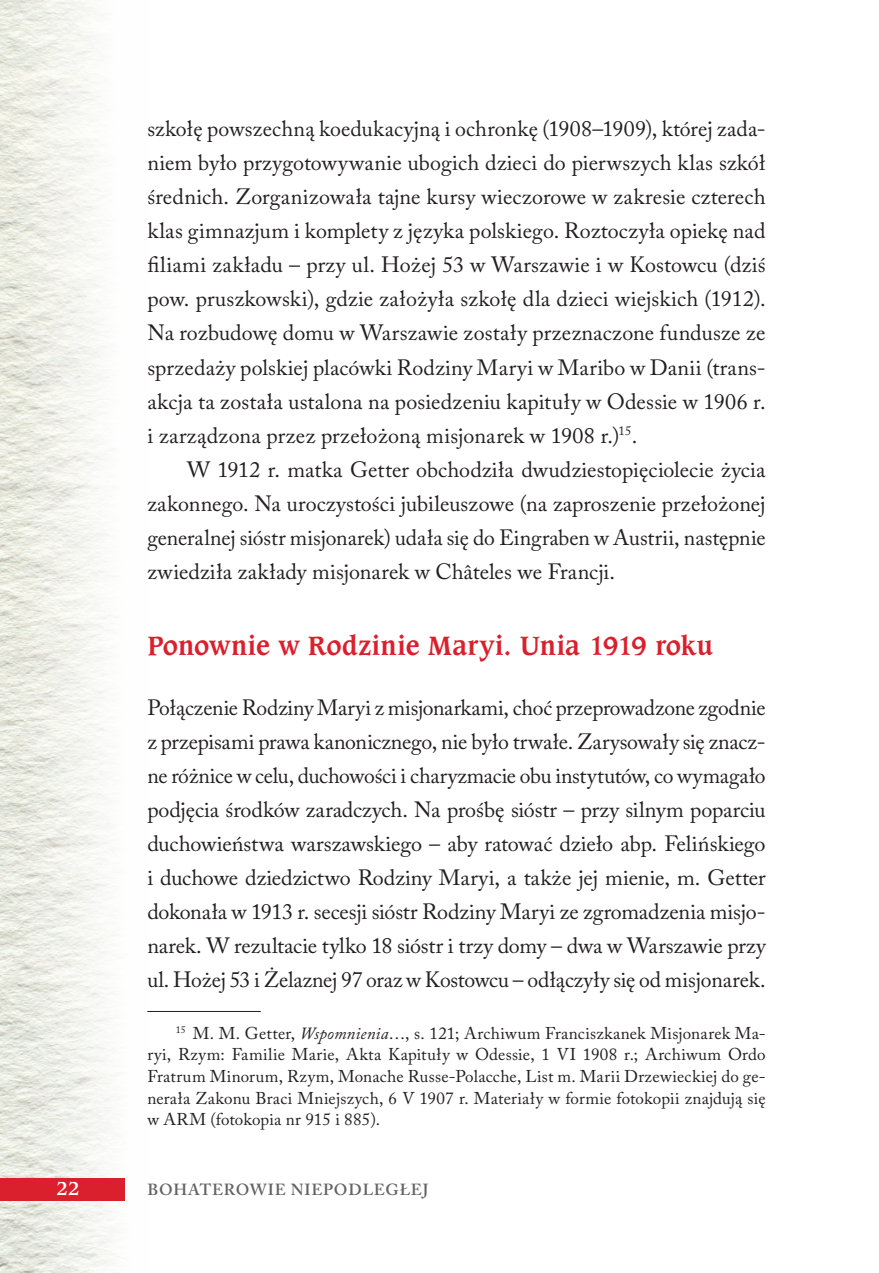
<style>
.page{position:relative;width:879px;height:1273px;background:#fff}
.page>*{position:absolute;margin:0;border:0;box-sizing:border-box;transform-origin:0 0}
.t1{font:700 28px "Caxton Bk EU";letter-spacing:-.01em;color:#da202d}
.t2{font:22px/34px "Adobe Caslon Pro";color:#231f20;text-align:justify}
.t3{font:700 20px "Caxton Bk EU";color:#fff}
.t4{font:17px/21.6px "Adobe Caslon Pro";letter-spacing:.005em;color:#231f20;text-align:justify}
.t5{font:600 16px "Adobe Caslon Pro";letter-spacing:.055em;color:#636366}
.s1{font-style:italic}
</style>
<div class="page">
<img style="left:0;top:0;width:125px;height:1272px">
<div style="left:0;top:1177px;width:125px;height:23px;background:#da202d"></div>
<hr style="left:147px;top:1010px;width:114px;height:1px;background:#231f20">
<p class="t2" style="left:147px;top:112px;width:619px">szkołę powszechną koedukacyjną i ochronkę (1908–1909), której zada&shy;niem było przygotowywanie ubogich dzieci do pierwszych klas szkół średnich. Zorganizowała tajne kursy wieczorowe w zakresie czterech klas gimnazjum i komplety z języka polskiego. Roztoczyła opiekę nad filiami zakładu – przy ul. Hożej 53 w Warszawie i w Kostowcu (dziś pow. pruszkowski), gdzie założyła szkołę dla dzieci wiejskich (1912).<br>Na rozbudowę domu w Warszawie zostały przeznaczone fundusze ze sprzedaży polskiej placówki Rodziny Maryi w Maribo w Danii (trans&shy;akcja ta została ustalona na posiedzeniu kapituły w Odessie w 1906 r. i zarządzona przez przełożoną misjonarek w 1908 r.)<sup>15</sup>.</p>
<p class="t2" style="left:147px;top:452px;width:619px;text-indent:40px">W 1912 r. matka Getter obchodziła dwudziestopięciolecie życia zakonnego. Na uroczystości jubileuszowe (na zaproszenie przełożonej generalnej sióstr misjonarek) udała się do Eingraben w Austrii, następnie zwiedziła zakłady misjonarek w Châteles we Francji.</p>
<p class="t1" style="left:147px;top:627px;width:567px">Ponownie w Rodzinie Maryi. Unia 1919 roku</p>
<p class="t2" style="left:147px;top:690px;width:619px">Połączenie Rodziny Maryi z misjonarkami, choć przeprowadzone zgodnie z przepisami prawa kanonicznego, nie było trwałe. Zarysowały się znacz&shy;ne różnice w celu, duchowości i charyzmacie obu instytutów, co wymagało podjęcia środków zaradczych. Na prośbę sióstr – przy silnym poparciu duchowieństwa warszawskiego – aby ratować dzieło abp. Felińskiego i duchowe dziedzictwo Rodziny Maryi, a także jej mienie, m. Getter dokonała w 1913 r. secesji sióstr Rodziny Maryi ze zgromadzenia misjo&shy;narek. W rezultacie tylko 18 sióstr i trzy domy – dwa w Warszawie przy ul. Hożej 53 i Żelaznej 97 oraz w Kostowcu – odłączyły się od misjonarek.</p>
<p class="t4" style="left:147px;top:1021px;width:619px;text-indent:28px"><sup>15</sup> M. M. Getter, <span class="s1">Wspomnienia</span>…, s. 121; Archiwum Franciszkanek Misjonarek Ma&shy;ryi, Rzym: Familie Marie, Akta Kapituły w Odessie, 1 VI 1908 r.; Archiwum Ordo Fratrum Minorum, Rzym, Monache Russe-Polacche, List m. Marii Drzewieckiej do ge&shy;nerała Zakonu Braci Mniejszych, 6 V 1907 r. Materiały w formie fotokopii znajdują się w ARM (fotokopia nr 915 i 885).</p>
<p class="t3" style="left:57px;top:1175px;width:25px">22</p>
<p class="t5" style="left:147px;top:1179px;width:282px">BOHATEROWIE NIEPODLEGŁEJ</p>
</div>
